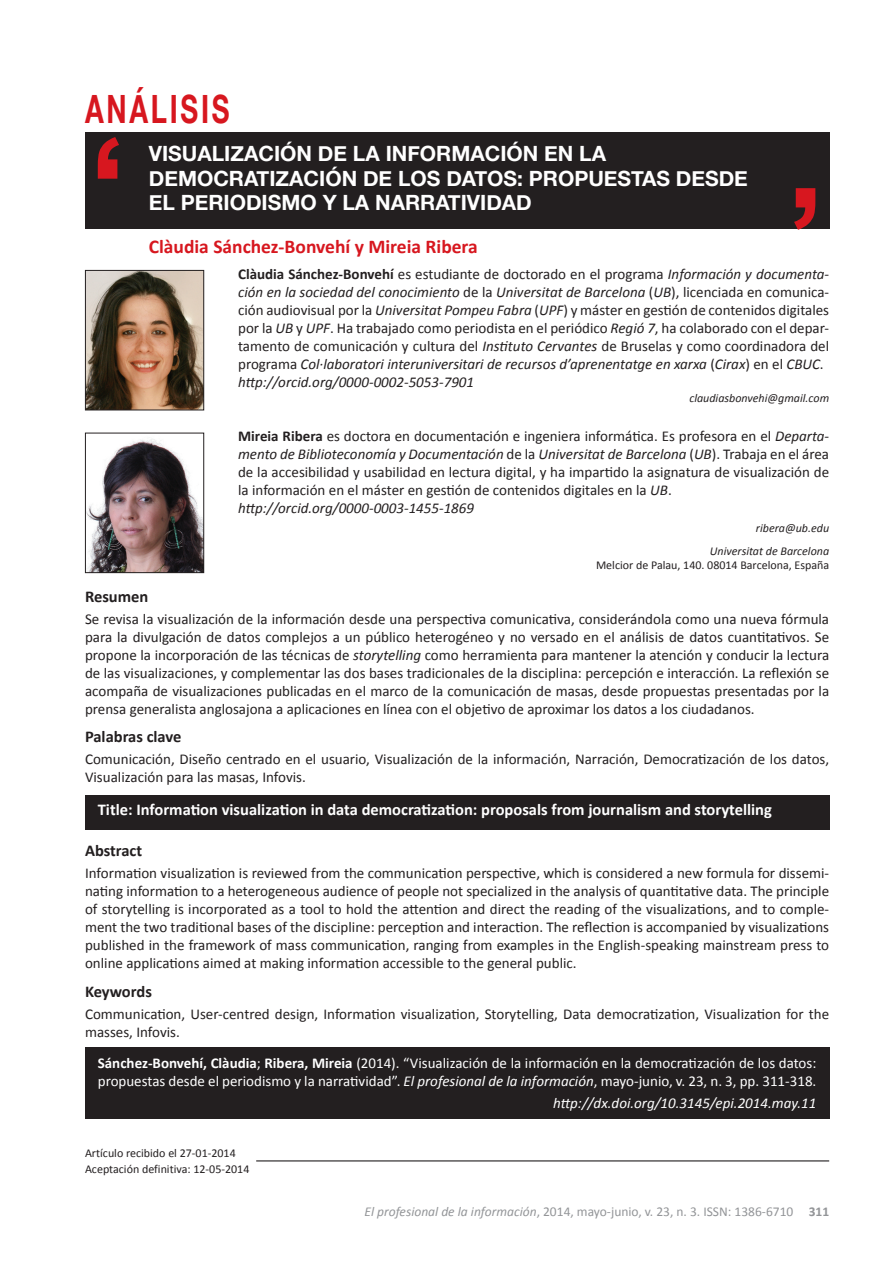
<style>
.page{position:relative;width:893px;height:1263px;background:#fff}
.page>*{position:absolute;margin:0;border:0;box-sizing:border-box;transform-origin:0 0}
.t1{font:700 39px "Helvetica Neue";color:#d7171f;scale:.7 1}
.t2{font:700 21px/24.8px "Helvetica Neue";color:#fff}
.t3{font:700 19.5px "Calibri";color:#d7171f}
.t4{font:700 16.5px "Calibri";color:#fff}
.t5{font:700 16.5px "Calibri";color:#231f20}
.t6{font:15px/18px "Calibri";color:#231f20}
.t7{font:15px/18px "Calibri";color:#fff}
.t8{font:italic 15px "Calibri";color:#fff}
.t9{font:13.5px "Calibri";color:#939598}
.t10{font:12px/15.6px "Calibri";color:#231f20}
.t11{font:italic 12px/23px "Calibri";color:#231f20;text-align:right}
.s1{font-weight:700}
.s2{font-style:italic}
</style>
<div class="page">
<div style="left:85px;top:132px;width:744px;height:97px;background:#231f20"></div>
<svg style="left:794px;top:188px;width:21px;height:42px"></svg>
<svg style="left:98px;top:137px;width:21px;height:42px"></svg>
<div style="left:85px;top:1047px;width:744px;height:72px;background:#231f20"></div>
<div style="left:85px;top:795px;width:744px;height:34px;background:#231f20"></div>
<img style="left:87px;top:272px;width:115px;height:136px">
<div style="left:85px;top:270px;width:119px;height:140px;border:1px solid #231f20"></div>
<hr style="left:256px;top:1160px;width:573px;height:1px;background:#231f20">
<img style="left:87px;top:439px;width:115px;height:132px">
<div style="left:85px;top:433px;width:119px;height:140px;border:1px solid #231f20"></div>
<h1 class="t1" style="left:85px;top:79px;width:117px">ANÁLISIS</h1>
<h2 class="t2" style="left:149px;top:141px;width:601px">VISUALIZACIÓN DE LA INFORMACIÓN EN LA<br>DEMOCRATIZACIÓN DE LOS DATOS: PROPUESTAS DESDE<br>EL PERIODISMO Y LA NARRATIVIDAD</h2>
<h3 class="t3" style="left:149px;top:234px;width:330px">Clàudia Sánchez-Bonvehí y Mireia Ribera</h3>
<p class="t6" style="left:238px;top:265px;width:593px"><span class="s1">Clàudia Sánchez-Bonvehí</span> es estudiante de doctorado en el programa <span class="s2">Información y documenta&shy;ción en la sociedad del conocimiento</span> de la <span class="s2">Universitat de Barcelona</span> (<span class="s2">UB</span>), licenciada en comunica&shy;ción audiovisual por la <span class="s2">Universitat Pompeu Fabra</span> (<span class="s2">UPF</span>) y máster en gestión de contenidos digitales por la <span class="s2">UB</span> y <span class="s2">UPF</span>. Ha trabajado como periodista en el periódico <span class="s2">Regió 7</span>, ha colaborado con el depar&shy;tamento de comunicación y cultura del <span class="s2">Instituto Cervantes</span> de Bruselas y como coordinadora del programa <span class="s2">Col·laboratori interuniversitari de recursos d’aprenentatge en xarxa</span> (<span class="s2">Cirax</span>) en el <span class="s2">CBUC</span>. <span class="s2">http://orcid.org/0000-0002-5053-7901</span></p>
<p class="t11" style="left:689px;top:386px;width:141px">claudiasbonvehi@gmail.com</p>
<p class="t6" style="left:238px;top:427px;width:593px"><span class="s1">Mireia Ribera</span> es doctora en documentación e ingeniera informática. Es profesora en el <span class="s2">Departa&shy;mento de Biblioteconomía y Documentación</span> de la <span class="s2">Universitat de Barcelona</span> (<span class="s2">UB</span>). Trabaja en el área de la accesibilidad y usabilidad en lectura digital, y ha impartido la asignatura de visualización de la información en el máster en gestión de contenidos digitales en la <span class="s2">UB</span>. <span class="s2">http://orcid.org/0000-0003-1455-1869</span></p>
<p class="t11" style="left:710px;top:516px;width:121px">ribera@ub.edu<br>Universitat de Barcelona</p>
<p class="t10" style="left:596px;top:557px;width:235px">Melcior de Palau, 140. 08014 Barcelona, España</p>
<p class="t5" style="left:85px;top:585px;width:65px">Resumen</p>
<p class="t6" style="left:85px;top:610px;width:746px;text-align:justify">Se revisa la visualización de la información desde una perspectiva comunicativa, considerándola como una nueva fórmula para la divulgación de datos complejos a un público heterogéneo y no versado en el análisis de datos cuantitativos. Se propone la incorporación de las técnicas de <span class="s2">storytelling</span> como herramienta para mantener la atención y conducir la lectura de las visualizaciones, y complementar las dos bases tradicionales de la disciplina: percepción e interacción. La reflexión se acompaña de visualizaciones publicadas en el marco de la comunicación de masas, desde propuestas presentadas por la prensa generalista anglosajona a aplicaciones en línea con el objetivo de aproximar los datos a los ciudadanos.</p>
<p class="t5" style="left:85px;top:726px;width:98px">Palabras clave</p>
<p class="t6" style="left:85px;top:750px;width:746px">Comunicación, Diseño centrado en el usuario, Visualización de la información, Narración, Democratización de los datos,<br>Visualización para las masas, Infovis.</p>
<p class="t4" style="left:98px;top:799px;width:676px">Title: Information visualization in data democratization: proposals from journalism and storytelling</p>
<p class="t5" style="left:85px;top:840px;width:59px">Abstract</p>
<p class="t6" style="left:85px;top:864px;width:746px;text-align:justify">Information visualization is reviewed from the communication perspective, which is considered a new formula for dissemi&shy;nating information to a heterogeneous audience of people not specialized in the analysis of quantitative data. The principle of storytelling is incorporated as a tool to hold the attention and direct the reading of the visualizations, and to comple&shy;ment the two traditional bases of the discipline: perception and interaction. The reflection is accompanied by visualizations published in the framework of mass communication, ranging from examples in the English-speaking mainstream press to online applications aimed at making information accessible to the general public.</p>
<p class="t5" style="left:85px;top:980px;width:68px">Keywords</p>
<p class="t6" style="left:85px;top:1005px;width:746px">Communication, User-centred design, Information visualization, Storytelling, Data democratization, Visualization for the masses, Infovis.</p>
<p class="t7" style="left:98px;top:1054px;width:720px"><span class="s1">Sánchez-Bonvehí, Clàudia</span>; <span class="s1">Ribera, Mireia</span> (2014). “Visualización de la información en la democratización de los datos: propuestas desde el periodismo y la narratividad”. <span class="s2">El profesional de la información</span>, mayo-junio, v. 23, n. 3, pp. 311-318.</p>
<p class="t8" style="left:553px;top:1093px;width:265px">http://dx.doi.org/10.3145/epi.2014.may.11</p>
<p class="t10" style="left:85px;top:1145px;width:166px">Artículo recibido el 27-01-2014<br>Aceptación definitiva: 12-05-2014</p>
<p class="t9" style="left:364px;top:1203px;width:466px"><span class="s2">El profesional de la información</span>, 2014, mayo-junio, v. 23, n. 3. ISSN: 1386-6710 <span class="s1">311</span></p>
</div>
